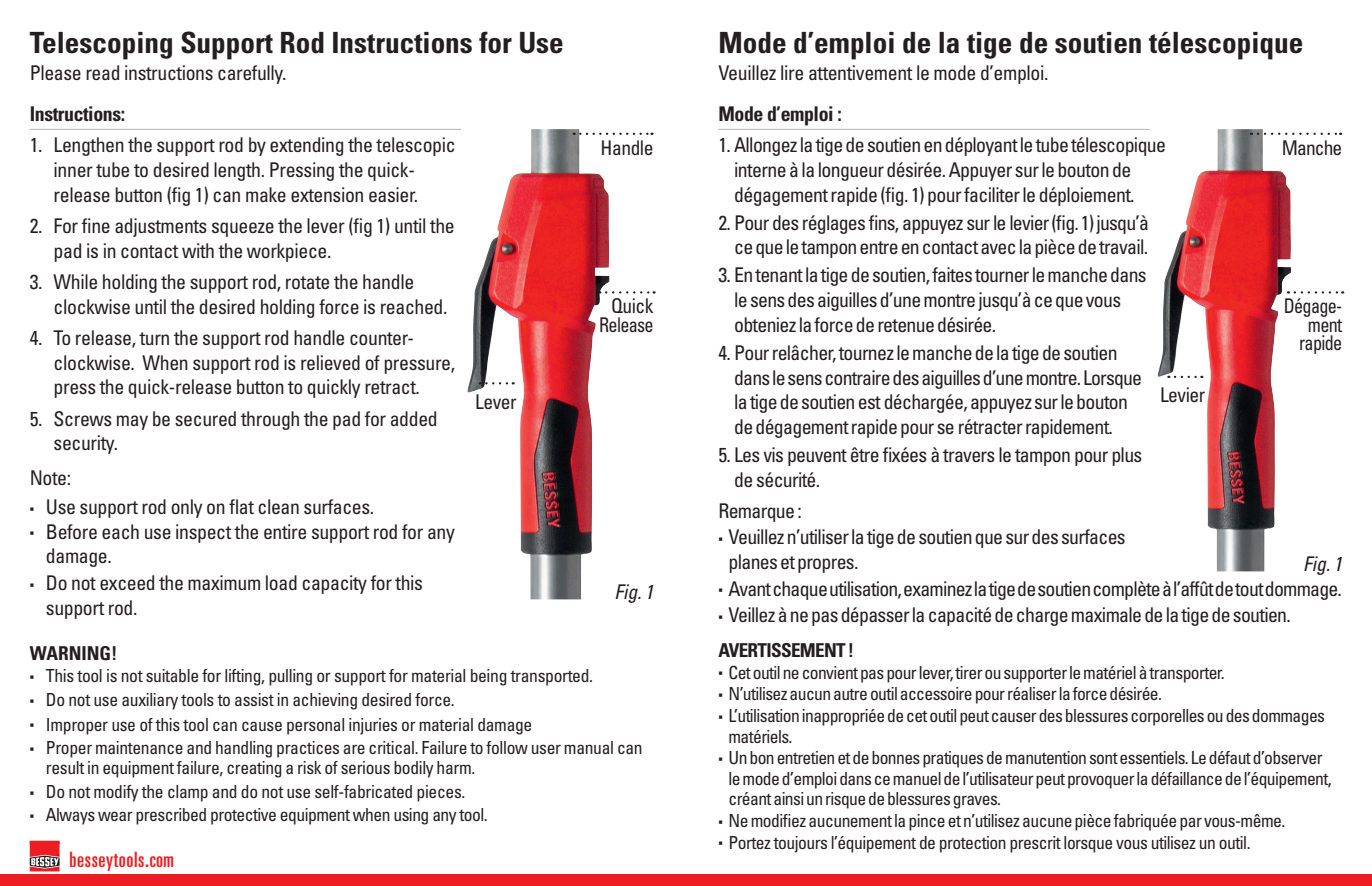
<style>
.page{position:relative;width:1372px;height:886px;background:#fff}
.page>*{position:absolute;margin:0;border:0;box-sizing:border-box;transform-origin:0 0}
.Headings{font:700 condensed 29.25px "Univers LT";color:#231f20}
.t1{font:ultra-condensed 21.15px "Univers LT";letter-spacing:.03em;color:#ee1d23}
.bullets_body{font:condensed 20.25px/24.8px "Univers";letter-spacing:-.03em;color:#231f20}
.Body_FR{font:condensed 20.25px/18.7px "Univers";letter-spacing:-.04em;color:#231f20;text-align:center}
.bullets_body-2{font:700 condensed 20.25px "Univers";letter-spacing:-.02em;color:#231f20}
.Body_FR-2{font:condensed 20.25px/18.7px "Univers";letter-spacing:-.04em;color:#231f20;text-align:right;scale:.9 1}
.Body_FR-3{font:italic condensed 20.25px "Univers";color:#231f20}
.sub_head{font:700 condensed 19.12px "Univers LT";letter-spacing:-.035em;color:#231f20}
.sub_head-2{font:700 condensed 19.12px "Univers LT";color:#231f20}
.t2{font:condensed 18px/20.2px "Univers";letter-spacing:-.03em;color:#231f20}
.s1{font-family:"Minion Pro";font-stretch:normal;font-size:11.25px}
</style>
<div class="page">
<hr style="left:30px;top:129px;width:431px;height:1px;background:#bcbdc0">
<hr style="left:718px;top:129px;width:432px;height:1px;background:#bcbdc0">
<img style="left:467px;top:129px;width:142px;height:470px">
<img style="left:1157px;top:129px;width:134px;height:442px">
<svg style="left:574px;top:133px;width:78px;height:2px"></svg>
<svg style="left:1258px;top:133px;width:83px;height:2px"></svg>
<svg style="left:606px;top:291px;width:48px;height:2px"></svg>
<svg style="left:1288px;top:291px;width:55px;height:2px"></svg>
<svg style="left:480px;top:382px;width:34px;height:2px"></svg>
<svg style="left:1175px;top:376px;width:27px;height:2px"></svg>
<div style="left:0;top:874px;width:1372px;height:12px;background:#ee1d23"></div>
<hr style="left:30px;top:840px;width:30px;height:4px;background:#fac0c2">
<svg style="left:30px;top:841px;width:30px;height:30px"></svg>
<p class="Headings" style="left:30px;top:25px;width:536px">Telescoping Support Rod Instructions for Use</p>
<p class="bullets_body" style="left:30px;top:60px;width:258px">Please read instructions carefully.</p>
<p class="bullets_body-2" style="left:30px;top:101px;width:97px">Instructions:</p>
<p class="bullets_body" style="left:54px;top:132px;width:403px;text-indent:-24px">1. Lengthen the support rod by extending the telescopic inner tube to desired length. Pressing the quick&shy;release button (fig 1) can make extension easier.</p>
<p class="bullets_body" style="left:54px;top:213px;width:403px;text-indent:-24px">2. For fine adjustments squeeze the lever (fig 1) until the pad is in contact with the workpiece.</p>
<p class="bullets_body" style="left:54px;top:269px;width:395px;text-indent:-24px">3. While holding the support rod, rotate the handle clockwise until the desired holding force is reached.</p>
<p class="bullets_body" style="left:54px;top:325px;width:403px;text-indent:-24px">4. To release, turn the support rod handle counter&shy;clockwise. When support rod is relieved of pressure, press the quick-release button to quickly retract.</p>
<p class="bullets_body" style="left:54px;top:405px;width:386px;text-indent:-24px">5. Screws may be secured through the pad for added security.</p>
<p class="bullets_body" style="left:30px;top:465px;width:43px">Note:</p>
<p class="bullets_body" style="left:30px;top:494px;width:346px"><span class="s1">■</span> Use support rod only on flat clean surfaces.</p>
<p class="bullets_body" style="left:46px;top:518px;width:410px;text-indent:-16px"><span class="s1">■</span> Before each use inspect the entire support rod for any damage.</p>
<p class="bullets_body" style="left:46px;top:570px;width:379px;text-indent:-16px"><span class="s1">■</span> Do not exceed the maximum load capacity for this support rod.</p>
<p class="sub_head-2" style="left:30px;top:641px;width:89px">WARNING!</p>
<p class="t2" style="left:30px;top:665px;width:565px"><span class="s1">■</span> This tool is not suitable for lifting, pulling or support for material being transported.</p>
<p class="t2" style="left:30px;top:689px;width:427px"><span class="s1">■</span> Do not use auxiliary tools to assist in achieving desired force.</p>
<p class="t2" style="left:30px;top:713px;width:504px"><span class="s1">■</span> Improper use of this tool can cause personal injuries or material damage</p>
<p class="t2" style="left:46px;top:737px;width:598px;text-indent:-16px"><span class="s1">■</span> Proper maintenance and handling practices are critical. Failure to follow user manual can result in equipment failure, creating a risk of serious bodily harm.</p>
<p class="t2" style="left:30px;top:781px;width:437px"><span class="s1">■</span> Do not modify the clamp and do not use self-fabricated pieces.</p>
<p class="t2" style="left:30px;top:804px;width:460px"><span class="s1">■</span> Always wear prescribed protective equipment when using any tool.</p>
<p class="Headings" style="left:718px;top:25px;width:586px">Mode d’emploi de la tige de soutien télescopique</p>
<p class="bullets_body" style="left:718px;top:60px;width:332px">Veuillez lire attentivement le mode d’emploi.</p>
<p class="bullets_body-2" style="left:718px;top:101px;width:125px">Mode d’emploi :</p>
<p class="bullets_body" style="left:734px;top:132px;width:433px;text-indent:-16px">1. Allongez la tige de soutien en déployant le tube télescopique interne à la longueur désirée. Appuyer sur le bouton de dégagement rapide (fig. 1) pour faciliter le déploiement.</p>
<p class="bullets_body" style="left:718px;top:209px;width:432px;text-align:right">2. Pour des réglages fins, appuyez sur le levier (fig. 1) jusqu’à ce que le tampon entre en contact avec la pièce de travail.</p>
<p class="bullets_body" style="left:734px;top:262px;width:414px;text-indent:-16px">3. En tenant la tige de soutien, faites tourner le manche dans le sens des aiguilles d’une montre jusqu’à ce que vous obteniez la force de retenue désirée.</p>
<p class="bullets_body" style="left:734px;top:340px;width:409px;text-indent:-16px">4. Pour relâcher, tournez le manche de la tige de soutien dans le sens contraire des aiguilles d’une montre. Lorsque la tige de soutien est déchargée, appuyez sur le bouton de dégagement rapide pour se rétracter rapidement.</p>
<p class="bullets_body" style="left:734px;top:442px;width:410px;text-indent:-16px">5. Les vis peuvent être fixées à travers le tampon pour plus de sécurité.</p>
<p class="bullets_body" style="left:718px;top:498px;width:85px">Remarque :</p>
<p class="bullets_body" style="left:728px;top:524px;width:399px;text-indent:-10px"><span class="s1">■</span> Veuillez n’utiliser la tige de soutien que sur des surfaces planes et propres.</p>
<p class="bullets_body" style="left:718px;top:575px;width:625px"><span class="s1">■</span> Avant chaque utilisation, examinez la tige de soutien complète à l’affût de tout dommage.</p>
<p class="bullets_body" style="left:718px;top:602px;width:574px"><span class="s1">■</span> Veillez à ne pas dépasser la capacité de charge maximale de la tige de soutien.</p>
<p class="sub_head" style="left:718px;top:638px;width:137px">AVERTISSEMENT !</p>
<p class="t2" style="left:718px;top:661px;width:508px"><span class="s1">■</span> Cet outil ne convient pas pour lever, tirer ou supporter le matériel à transporter.</p>
<p class="t2" style="left:718px;top:683px;width:445px"><span class="s1">■</span> N’utilisez aucun autre outil accessoire pour réaliser la force désirée.</p>
<p class="t2" style="left:728px;top:705px;width:598px;text-indent:-10px"><span class="s1">■</span> L’utilisation inappropriée de cet outil peut causer des blessures corporelles ou des dommages matériels.</p>
<p class="t2" style="left:728px;top:747px;width:604px;text-indent:-10px"><span class="s1">■</span> Un bon entretien et de bonnes pratiques de manutention sont essentiels. Le défaut d’observer le mode d’emploi dans ce manuel de l’utilisateur peut provoquer la défaillance de l’équipement, créant ainsi un risque de blessures graves.</p>
<p class="t2" style="left:718px;top:809px;width:568px"><span class="s1">■</span> Ne modifiez aucunement la pince et n’utilisez aucune pièce fabriquée par vous-même.</p>
<p class="t2" style="left:718px;top:831px;width:534px"><span class="s1">■</span> Portez toujours l’équipement de protection prescrit lorsque vous utilisez un outil.</p>
<p class="Body_FR" style="left:601px;top:138px;width:54px">Handle</p>
<p class="Body_FR" style="left:1282px;top:138px;width:62px">Manche</p>
<p class="Body_FR" style="left:599px;top:296px;width:56px">Quick<br>Release</p>
<p class="Body_FR-2" style="left:1284px;top:296px;width:66px">Dégage&shy;ment rapide</p>
<p class="Body_FR" style="left:475px;top:392px;width:43px">Lever</p>
<p class="Body_FR" style="left:1160px;top:385px;width:47px">Levier</p>
<p class="Body_FR-3" style="left:1303px;top:551px;width:41px">Fig. 1</p>
<p class="Body_FR-3" style="left:614px;top:579px;width:41px">Fig. 1</p>
<p class="t1" style="left:69px;top:847px;width:106px">besseytools.com</p>
</div>
